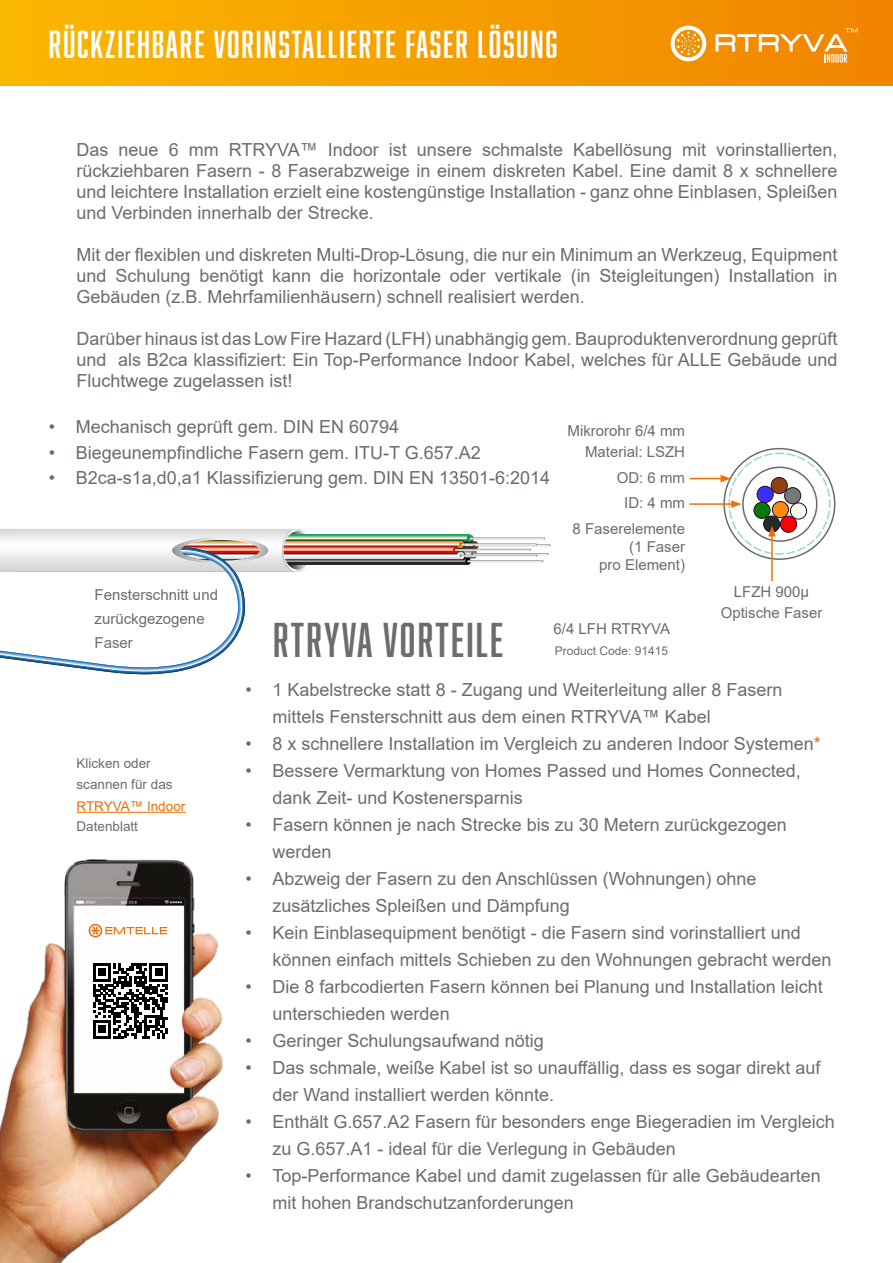
<style>
.page{position:relative;width:893px;height:1263px;background:#fff}
.page>*{position:absolute;margin:0;border:0;box-sizing:border-box;transform-origin:0 0}
.t1{font:45px "Abolition";letter-spacing:.05em;color:#696d6f}
.t2{font:36px "Abolition";letter-spacing:.05em;color:#fff}
.t3{font:18px/27px "Arial";color:#696d6f}
.t4{font:15px/24px "Arial";color:#696d6f;text-align:right}
.t5{font:13.5px/21px "Arial";color:#696d6f}
.t6{font:13.5px "Arial";color:#ed6d05}
.t7{font:12px "Arial";color:#696d6f}
.s1{color:#ed6d05}
</style>
<div class="page">
<div style="left:0;top:0;width:893px;height:85px;background:linear-gradient(to right,#fab700,#f08400)"></div>
<svg style="left:0;top:529px;width:551px;height:145px"></svg>
<svg style="left:671px;top:26px;width:35px;height:35px"></svg>
<svg style="left:716px;top:28px;width:142px;height:35px;background:#f39f2f"></svg>
<hr style="left:690px;top:478px;width:33px;height:1px;background:#ee7203">
<hr style="left:690px;top:503px;width:44px;height:2px;background:#ee7203">
<hr style="left:771px;top:534px;width:2px;height:47px;background:#ee7203">
<svg style="left:720px;top:452px;width:111px;height:103px"></svg>
<img style="left:0;top:859px;width:223px;height:404px">
<hr style="left:77px;top:812px;width:108px;height:1px;background:#ed6d05">
<svg style="left:89px;top:924px;width:78px;height:13px"></svg>
<svg style="left:93px;top:963px;width:75px;height:75px"></svg>
<h2 class="t2" style="left:49px;top:23px;width:510px">RÜCKZIEHBARE VORINSTALLIERTE FASER LÖSUNG</h2>
<p class="t3" style="left:77px;top:139px;width:762px;line-height:21px;text-align:justify">Das neue 6 mm RTRYVA™ Indoor ist unsere schmalste Kabellösung mit vorinstallierten, rückziehbaren Fasern - 8 Faserabzweige in einem diskreten Kabel. Eine damit 8 x schnellere und leichtere Installation erzielt eine kostengünstige Installation - ganz ohne Einblasen, Spleißen und Verbinden innerhalb der Strecke.</p>
<p class="t3" style="left:77px;top:244px;width:762px;line-height:21px;text-align:justify">Mit der flexiblen und diskreten Multi-Drop-Lösung, die nur ein Minimum an Werkzeug, Equipment und Schulung benötigt kann die horizontale oder vertikale (in Steigleitungen) Installation in Gebäuden (z.B. Mehrfamilienhäusern) schnell realisiert werden.</p>
<p class="t3" style="left:77px;top:328px;width:762px;line-height:21px;text-align:justify">Darüber hinaus ist das Low Fire Hazard (LFH) unabhängig gem. Bauproduktenverordnung geprüft und als B2ca klassifiziert: Ein Top-Performance Indoor Kabel, welches für ALLE Gebäude und Fluchtwege zugelassen ist!</p>
<p class="t3" style="left:49px;top:413px;width:352px">• Mechanisch geprüft gem. DIN EN 60794</p>
<p class="t3" style="left:49px;top:439px;width:433px">• Biegeunempfindliche Fasern gem. ITU-T G.657.A2</p>
<p class="t3" style="left:49px;top:464px;width:503px">• B2ca-s1a,d0,a1 Klassifizierung gem. DIN EN 13501-6:2014</p>
<p class="t4" style="left:568px;top:420px;width:119px;line-height:21px">Mikrorohr 6/4 mm<br>Material: LSZH</p>
<p class="t4" style="left:572px;top:465px;width:114px;line-height:25.5px">OD: 6 mm<br>ID: 4 mm<br>8 Faserelemente</p>
<p class="t4" style="left:599px;top:537px;width:87px;line-height:18px">(1 Faser<br>pro Element)</p>
<p class="t4" style="left:95px;top:582px;width:125px;text-align:left">Fensterschnitt und zurückgezogene<br>Faser</p>
<h1 class="t1" style="left:273px;top:614px;width:231px">RTRYVA VORTEILE</h1>
<p class="t4" style="left:553px;top:617px;width:118px">6/4 LFH RTRYVA</p>
<p class="t7" style="left:555px;top:643px;width:115px">Product Code: 91415</p>
<p class="t4" style="left:721px;top:581px;width:103px;line-height:21px;text-align:center">LFZH 900μ<br>Optische Faser</p>
<p class="t5" style="left:77px;top:753px;width:98px">Klicken oder scannen für das</p>
<p class="t6" style="left:77px;top:797px;width:110px">RTRYVA™ Indoor</p>
<p class="t5" style="left:77px;top:816px;width:63px">Datenblatt</p>
<p class="t3" style="left:273px;top:676px;width:511px;text-indent:-27px">• 1 Kabelstrecke statt 8 - Zugang und Weiterleitung aller 8 Fasern mittels Fensterschnitt aus dem einen RTRYVA™ Kabel</p>
<p class="t3" style="left:246px;top:730px;width:577px">• 8 x schnellere Installation im Vergleich zu anderen Indoor Systemen<span class="s1">*</span></p>
<p class="t3" style="left:273px;top:757px;width:530px;text-indent:-27px">• Bessere Vermarktung von Homes Passed und Homes Connected, dank Zeit- und Kostenersparnis</p>
<p class="t3" style="left:273px;top:811px;width:516px;text-indent:-27px">• Fasern können je nach Strecke bis zu 30 Metern zurückgezogen werden</p>
<p class="t3" style="left:273px;top:865px;width:485px;text-indent:-27px">• Abzweig der Fasern zu den Anschlüssen (Wohnungen) ohne zusätzliches Spleißen und Dämpfung</p>
<p class="t3" style="left:273px;top:919px;width:561px;text-indent:-27px">• Kein Einblasequipment benötigt - die Fasern sind vorinstalliert und können einfach mittels Schieben zu den Wohnungen gebracht werden</p>
<p class="t3" style="left:273px;top:973px;width:552px;text-indent:-27px">• Die 8 farbcodierten Fasern können bei Planung und Installation leicht unterschieden werden</p>
<p class="t3" style="left:246px;top:1027px;width:300px">• Geringer Schulungsaufwand nötig</p>
<p class="t3" style="left:273px;top:1054px;width:549px;text-indent:-27px">• Das schmale, weiße Kabel ist so unauffällig, dass es sogar direkt auf der Wand installiert werden könnte.</p>
<p class="t3" style="left:273px;top:1108px;width:564px;text-indent:-27px">• Enthält G.657.A2 Fasern für besonders enge Biegeradien im Vergleich zu G.657.A1 - ideal für die Verlegung in Gebäuden</p>
<p class="t3" style="left:273px;top:1162px;width:550px;text-indent:-27px">• Top-Performance Kabel und damit zugelassen für alle Gebäudearten mit hohen Brandschutzanforderungen</p>
</div>
